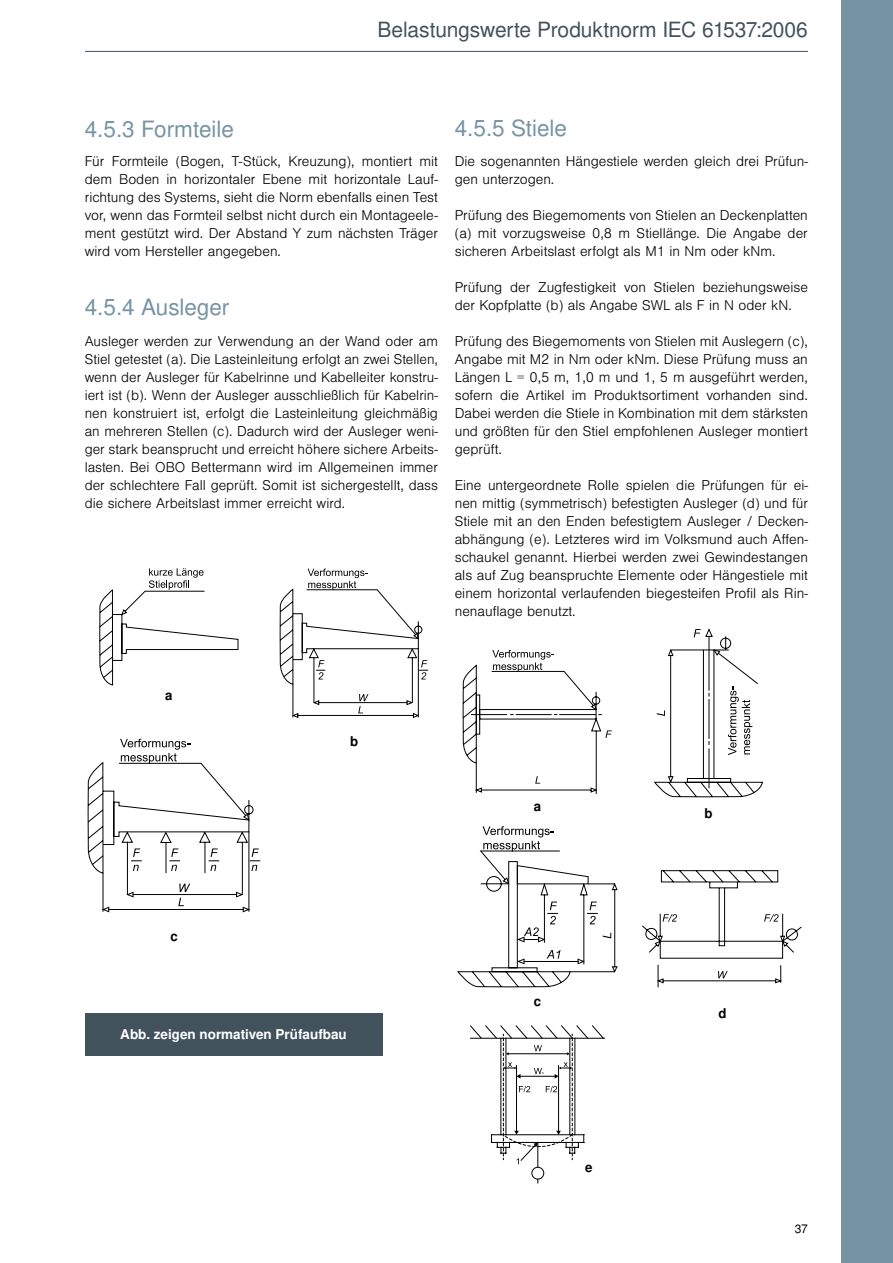
<style>
.page{position:relative;width:893px;height:1263px;background:#fff}
.page>*{position:absolute;margin:0;border:0;box-sizing:border-box;transform-origin:0 0}
.t1{font:22.5px "Nimbus San L";color:#7694a4}
.t2{font:21px "Nimbus San L";letter-spacing:-.005em;color:#41525d}
.t3{font:300 13.5px/18px "Nimbus San L";color:#000;text-align:justify}
.t4{font:700 13.5px "Nimbus San L";color:#fff}
.t5{font:700 13.5px "Nimbus San L";color:#000}
.t6{font:12px "Nimbus San L";color:#000}
</style>
<div class="page">
<svg style="left:470px;top:1025px;width:134px;height:158px"></svg>
<hr style="left:85px;top:51px;width:723px;height:1px;background:#41525d">
<svg style="left:99px;top:568px;width:139px;height:117px"></svg>
<svg style="left:87px;top:739px;width:173px;height:173px"></svg>
<svg style="left:280px;top:569px;width:148px;height:149px"></svg>
<svg style="left:642px;top:870px;width:160px;height:117px"></svg>
<svg style="left:654px;top:629px;width:109px;height:168px"></svg>
<svg style="left:458px;top:826px;width:159px;height:161px"></svg>
<svg style="left:463px;top:650px;width:149px;height:144px"></svg>
<div style="left:85px;top:1013px;width:297px;height:42px;background:#41525d"></div>
<div style="left:842px;top:0;width:51px;height:1263px;background:#7694a4"></div>
<h2 class="t2" style="left:378px;top:16px;width:432px">Belastungswerte Produktnorm IEC 61537:2006</h2>
<h1 class="t1" style="left:85px;top:116px;width:151px">4.5.3 Formteile</h1>
<p class="t3" style="left:85px;top:152px;width:355px">Für Formteile (Bogen, T-Stück, Kreuzung), montiert mit dem Boden in horizontaler Ebene mit horizontale Lauf&shy;richtung des Systems, sieht die Norm ebenfalls einen Test vor, wenn das Formteil selbst nicht durch ein Montageele&shy;ment gestützt wird. Der Abstand Y zum nächsten Träger wird vom Hersteller angegeben.</p>
<h1 class="t1" style="left:85px;top:294px;width:146px">4.5.4 Ausleger</h1>
<p class="t3" style="left:85px;top:332px;width:355px">Ausleger werden zur Verwendung an der Wand oder am Stiel getestet (a). Die Lasteinleitung erfolgt an zwei Stellen, wenn der Ausleger für Kabelrinne und Kabelleiter konstru&shy;iert ist (b). Wenn der Ausleger ausschließlich für Kabelrin&shy;nen konstruiert ist, erfolgt die Lasteinleitung gleichmäßig an mehreren Stellen (c). Dadurch wird der Ausleger weni&shy;ger stark beansprucht und erreicht höhere sichere Arbeits&shy;lasten. Bei OBO Bettermann wird im Allgemeinen immer der schlechtere Fall geprüft. Somit ist sichergestellt, dass die sichere Arbeitslast immer erreicht wird.</p>
<h1 class="t1" style="left:455px;top:114px;width:114px">4.5.5 Stiele</h1>
<p class="t3" style="left:455px;top:152px;width:355px">Die sogenannten Hängestiele werden gleich drei Prüfun&shy;gen unterzogen.</p>
<p class="t3" style="left:455px;top:206px;width:355px">Prüfung des Biegemoments von Stielen an Deckenplatten (a) mit vorzugsweise 0,8 m Stiellänge. Die Angabe der sicheren Arbeitslast erfolgt als M1 in Nm oder kNm.</p>
<p class="t3" style="left:455px;top:278px;width:355px">Prüfung der Zugfestigkeit von Stielen beziehungsweise der Kopfplatte (b) als Angabe SWL als F in N oder kN.</p>
<p class="t3" style="left:455px;top:332px;width:355px">Prüfung des Biegemoments von Stielen mit Auslegern (c), Angabe mit M2 in Nm oder kNm. Diese Prüfung muss an Längen L = 0,5 m, 1,0 m und 1, 5 m ausgeführt werden, sofern die Artikel im Produktsortiment vorhanden sind.<br>Dabei werden die Stiele in Kombination mit dem stärksten und größten für den Stiel empfohlenen Ausleger montiert geprüft.</p>
<p class="t3" style="left:455px;top:476px;width:355px">Eine untergeordnete Rolle spielen die Prüfungen für ei&shy;nen mittig (symmetrisch) befestigten Ausleger (d) und für Stiele mit an den Enden befestigtem Ausleger / Decken&shy;abhängung (e). Letzteres wird im Volksmund auch Affen&shy;schaukel genannt. Hierbei werden zwei Gewindestangen als auf Zug beanspruchte Elemente oder Hängestiele mit einem horizontal verlaufenden biegesteifen Profil als Rin&shy;nenauflage benutzt.</p>
<p class="t5" style="left:165px;top:687px;width:9px">a</p>
<p class="t5" style="left:350px;top:733px;width:10px">b</p>
<p class="t5" style="left:534px;top:798px;width:9px">a</p>
<p class="t5" style="left:705px;top:805px;width:10px">b</p>
<p class="t5" style="left:171px;top:928px;width:9px">c</p>
<p class="t4" style="left:120px;top:1026px;width:228px">Abb. zeigen normativen Prüfaufbau</p>
<p class="t5" style="left:534px;top:993px;width:9px">c</p>
<p class="t5" style="left:718px;top:1004px;width:10px">d</p>
<p class="t5" style="left:585px;top:1159px;width:9px">e</p>
<p class="t6" style="left:795px;top:1222px;width:15px">37</p>
</div>
